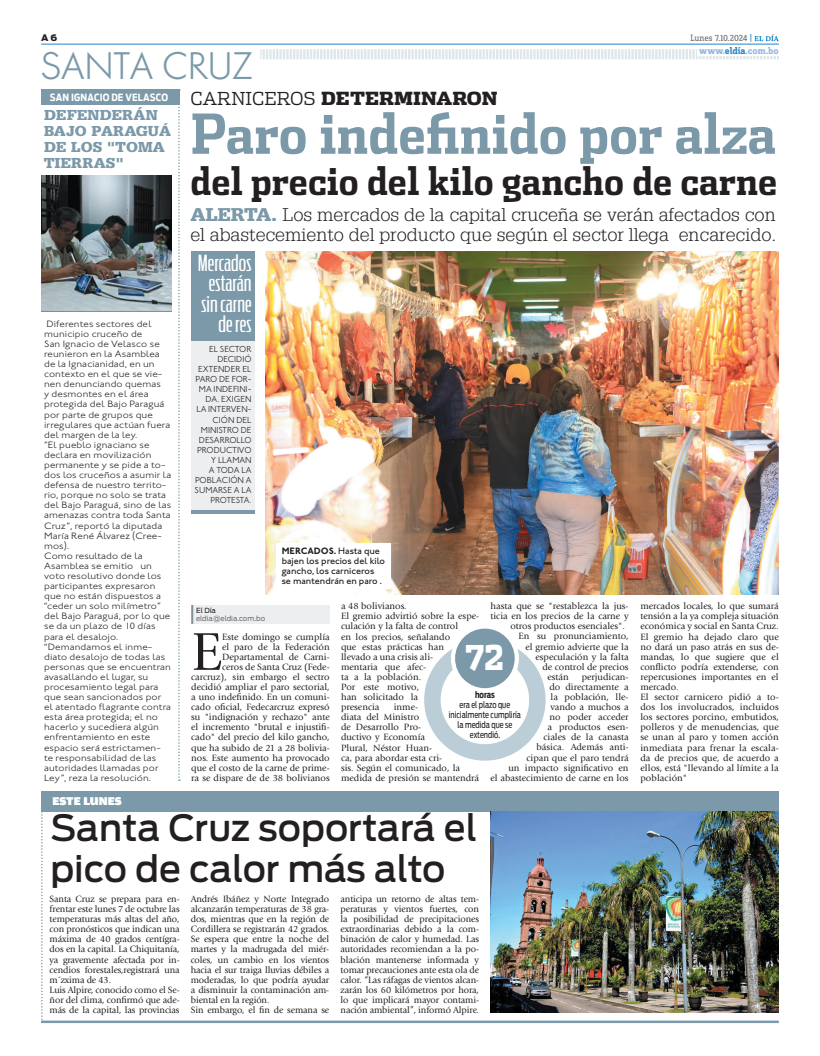
<style>
.page{position:relative;width:820px;height:1056px;background:#fff}
.page>*{position:absolute;margin:0;border:0;box-sizing:border-box;transform-origin:0 0}
.t1{font:55.4px "Giovanni";color:#231f20}
.t2{font:700 55px "Dispatch Cond";color:#7b99a9}
.t3{font:700 38.2px "Dispatch Cond";color:#231f20}
.t4{font:500 36px/40.4px "Antenna";color:#231f20}
.t5{font:35px "Cg Futura Maxi Lt";color:#7b99a9}
.t6{font:900 34px "Dispatch";color:#fff;scale:.8 1}
.t7{font:300 22px/20.2px "Antenna Comp";color:#fff;text-align:right;scale:1.4 1}
.t8{font:300 18px/20.2px "Glypha";color:#231f20;scale:1.09 1}
.t9{font:900 18px "Dispatch";color:#231f20}
.t10{font:900 14px/16px "Glypha";letter-spacing:.01em;color:#7b99a9;scale:1.1 1}
.t11{font:900 12px "Amplitude Wide";color:#fff}
.t12{font:700 10px "Antenna Cond";letter-spacing:.015em;color:#fff}
.t13{font:700 10px "Zine Slab Dis";color:#95b5de}
.t14{font:9.5px/10.1px "Giovanni";color:#231f20}
.t15{font:300 9.5px/10.1px "Johnston ITC";letter-spacing:.01em;color:#231f20;scale:1.1 1}
.t16{font:500 9.5px/10.1px "Johnston ITC";color:#231f20}
.t17{font:9.5px "Zine Slab Dis";letter-spacing:-.005em;color:#6c6d70}
.t18{font:300 9px/10.1px "Johnston ITC";color:#231f20;text-align:right}
.t19{font:9px/10px "Antenna Cond";color:#231f20;text-align:center;scale:.9 1}
.t20{font:900 9px "Antenna";color:#231f20}
.t21{font:7px/8px "Antenna";color:#6c6d70}
.s1{color:#2783c5}
.s2{font-weight:300}
.s3{font-weight:900;color:#7b99a9}
.s4{font-weight:700}
.s5{color:#231f20}
</style>
<div class="page">
<svg style="left:260px;top:49px;width:518px;height:10px"></svg>
<hr style="left:41px;top:44px;width:737px;height:1px;background:#2783c5">
<div style="left:696px;top:46px;width:82px;height:9px;background:#fff"></div>
<svg style="left:754px;top:34px;width:24px;height:7px"></svg>
<div style="left:41px;top:791px;width:737px;height:20px;background:#7b99a9"></div>
<img style="left:490px;top:811px;width:288px;height:201px">
<hr style="left:41px;top:1020px;width:737px;height:3px;background:#7b99a9">
<svg style="left:41px;top:811px;width:2px;height:211px"></svg>
<div style="left:191px;top:605px;width:138px;height:19px;background:#eceef0"></div>
<svg style="left:191px;top:605px;width:2px;height:19px"></svg>
<div style="left:424px;top:639px;width:121px;height:122px;background:#bbcdd6;border-radius:50%"></div>
<div style="left:440px;top:656px;width:89px;height:88px;background:#fff;border-radius:50%"></div>
<div style="left:453px;top:626px;width:63px;height:64px;background:#7b99a9;border-radius:50%"></div>
<div style="left:450px;top:624px;width:68px;height:68px;border:4px solid #fff;border-radius:50%"></div>
<img style="left:266px;top:251px;width:512px;height:343px">
<div style="left:191px;top:322px;width:63px;height:191px;background:#eceef0"></div>
<div style="left:191px;top:251px;width:63px;height:89px;background:#7b99a9"></div>
<hr style="left:191px;top:510px;width:63px;height:3px;background:#7b99a9">
<div style="left:276px;top:544px;width:115px;height:45px;background:#fff"></div>
<div style="left:41px;top:89px;width:139px;height:16px;background:#7b99a9"></div>
<svg style="left:178px;top:106px;width:2px;height:675px"></svg>
<img style="left:41px;top:175px;width:130px;height:137px">
<p class="t20" style="left:41px;top:33px;width:17px">A 6</p>
<p class="t5" style="left:41px;top:45px;width:213px">SANTA CRUZ</p>
<p class="t17" style="left:690px;top:34px;width:63px">Lunes 7.10.2024 <span class="s1">|</span></p>
<p class="t13" style="left:699px;top:45px;width:81px">www.<span class="s1">eldía</span>.com.bo</p>
<p class="t12" style="left:50px;top:91px;width:120px">SAN IGNACIO DE VELASCO</p>
<p class="t10" style="left:44px;top:107px;width:117px">DEFENDERÁN<br>BAJO PARAGUÁ<br>DE LOS "TOMA<br>TIERRAS"</p>
<p class="t15" style="left:44px;top:318px;width:117px">Diferentes sectores del municipio cruceño de<br>San Ignacio de Velasco se reunieron en la Asamblea de la Ignacianidad, en un contexto en el que se vie&shy;nen denunciando quemas<br>y desmontes en el área protegida del Bajo Paraguá por parte de grupos que irregulares que actúan fuera del margen de la ley.<br>”El pueblo ignaciano se declara en movilización permanente y se pide a to&shy;dos los cruceños a asumir la defensa de nuestro territo&shy;rio, porque no solo se trata del Bajo Paraguá, sino de las amenazas contra toda Santa<br>Cruz”, reportó la diputada<br>M aría René Álvarez (Cree&shy;mos).<br>Como resultado de la<br>Asamblea se emitio un voto resolutivo donde los participantes expresaron que no están dispuestos a “ceder un solo milímetro” del Bajo Paraguá, por lo que se da un plazo de 10 días para el desalojo. “Demandamos el inme&shy;diato desalojo de todas las personas que se encuentran avasallando el lugar, su procesamiento legal para que sean sancionados por el atentado flagrante contra esta área protegida; el no hacerlo y sucediera algún enfrentamiento en este espacio será estrictamen&shy;te responsabilidad de las autoridades llamadas por<br>Ley”, reza la resolución.</p>
<p class="t11" style="left:52px;top:794px;width:71px">ESTE LUNES</p>
<p class="t9" style="left:190px;top:85px;width:309px"><span class="s2">CARNICEROS</span> DETERMINARON</p>
<p class="t2" style="left:191px;top:99px;width:586px">Paro indefinido por alza</p>
<p class="t3" style="left:190px;top:158px;width:588px">del precio del kilo gancho de carne</p>
<p class="t8" style="left:190px;top:204px;width:539px"><span class="s3">ALERTA.</span> Los mercados de la capital cruceña se verán afectados con el abastecemiento del producto que según el sector llega encarecido.</p>
<p class="t7" style="left:198px;top:253px;width:40px">Mercados estarán sin carne de res</p>
<p class="t18" style="left:194px;top:344px;width:58px">El sector decidió extender el paro de for&shy;ma indefini&shy;da. Exigen la interven&shy;ción del<br>M inistro de<br>Desarrollo<br>Productivo y llaman<br>a toda la población a sumarse a la protesta.</p>
<p class="t16" style="left:281px;top:545px;width:105px"><span class="s4">MERCADOS.</span> Hasta que bajen los precios del kilo gancho, los carniceros se mantendrán en paro .</p>
<p class="t21" style="left:196px;top:606px;width:71px"><span class="s5">El Día </span>eldia@eldia.com.bo</p>
<p class="t1" style="left:191px;top:621px;width:32px">E</p>
<p class="t14" style="left:191px;top:631px;width:140px;text-align:right">Este domingo se cumplía<br>el paro de la Federación<br>Departamental de Carni-<br>ceros de Santa Cruz (Fede&shy;carcruz), sin embargo el sectro decidió ampliar el paro sectorial, a uno indefinido. En un comuni&shy;cado oficial, Fedecarcruz expresó su "indignación y rechazo" ante el incremento "brutal e injustifi&shy;cado" del precio del kilo gancho, que ha subido de 21 a 28 bolivia&shy;nos. Este aumento ha provocado que el costo de la carne de prime&shy;ra se dispare de de 38 bolivianos</p>
<p class="t14" style="left:490px;top:601px;width:140px">hasta que se "restablezca la jus-</p>
<p class="t14" style="left:490px;top:611px;width:140px">ticia en los precios de la carne y</p>
<p class="t14" style="left:510px;top:621px;width:116px">otros productos esenciales".</p>
<p class="t14" style="left:518px;top:631px;width:112px">En su pronunciamiento,</p>
<p class="t14" style="left:525px;top:641px;width:105px">el gremio advierte que la</p>
<p class="t14" style="left:535px;top:652px;width:95px">especulación y la falta</p>
<p class="t14" style="left:542px;top:662px;width:87px">de control de precios</p>
<p class="t14" style="left:547px;top:672px;width:23px">están</p>
<p class="t14" style="left:341px;top:601px;width:140px">a 48 bolivianos.<br>El gremio advirtió sobre la espe&shy;culación y la falta de control<br>en los precios, señalando<br>que estas prácticas han<br>llevado a una crisis ali-<br>mentaria que afec-<br>ta a la población.<br>Por este motivo,<br>han solicitado la<br>presencia</p>
<p class="t6" style="left:465px;top:633px;width:50px">72</p>
<p class="t19" style="left:448px;top:690px;width:82px"><span class="s4">HORAS<br></span>era el plazo que inicialmente cumpliría la medida que se extendió.</p>
<p class="t14" style="left:490px;top:672px;width:140px;text-align:right">perjudican-<br>do directamente a<br>la población, lle-<br>vando a muchos a<br>no poder acceder<br>a productos esen-<br>ciales de la canasta<br>básica. Además anti-<br>cipan que el paro tendrá<br>un impacto significativo en<br>el abastecimiento de carne en los</p>
<p class="t14" style="left:341px;top:702px;width:140px;text-indent:53px">inme-<br>diata del Ministro<br>de Desarrollo Pro-<br>ductivo y Economía<br>Plural, Néstor Huan-<br>ca, para abordar esta cri-<br>sis. Según el comunicado, la medida de presión se mantendrá</p>
<p class="t14" style="left:640px;top:601px;width:140px">mercados locales, lo que sumará tensión a la ya compleja situación económica y social en Santa Cruz.<br>El gremio ha dejado claro que no dará un paso atrás en sus de&shy;mandas, lo que sugiere que el conflicto podría extenderse, con repercusiones importantes en el mercado.<br>El sector carnicero pidió a to&shy;dos los involucrados, incluidos los sectores porcino, embutidos, polleros y de menudencias, que se unan al paro y tomen acción inmediata para frenar la escala&shy;da de precios que, de acuerdo a ellos, está "llevando al límite a la población"</p>
<p class="t4" style="left:50px;top:808px;width:428px">Santa Cruz soportará el pico de calor más alto</p>
<p class="t14" style="left:50px;top:894px;width:131px">Santa Cruz se prepara para en&shy;frentar este lunes 7 de octubre las temperaturas más altas del año, con pronósticos que indican una máxima de 40 grados centígra&shy;dos en la capital. La Chiquitanía, ya gravemente afectada por in&shy;cendios forestales,registrará una m´zxima de 43.<br>Luis Alpire, conocido como el Se&shy;ñor del clima, confirmó que ade&shy;más de la capital, las provincias</p>
<p class="t14" style="left:191px;top:894px;width:140px">Andrés Ibáñez y Norte Integrado alcanzarán temperaturas de 38 gra&shy;dos, mientras que en la región de<br>Cordillera se registrarán 42 grados.<br>Se espera que entre la noche del martes y la madrugada del miér&shy;coles, un cambio en los vientos hacia el sur traiga lluvias débiles a moderadas, lo que podría ayudar a disminuir la contaminación am&shy;biental en la región.<br>Sin embargo, el fin de semana se</p>
<p class="t14" style="left:340px;top:894px;width:140px;text-align:justify">anticipa un retorno de altas tem&shy;peraturas y vientos fuertes, con la posibilidad de precipitaciones extraordinarias debido a la com&shy;binación de calor y humedad. Las autoridades recomiendan a la po&shy;blación mantenerse informada y tomar precauciones ante esta ola de calor. “Las ráfagas de vientos alcan&shy;zarán los 60 kilómetros por hora, lo que implicará mayor contami&shy;nación ambiental”, informó Alpire.</p>
</div>
